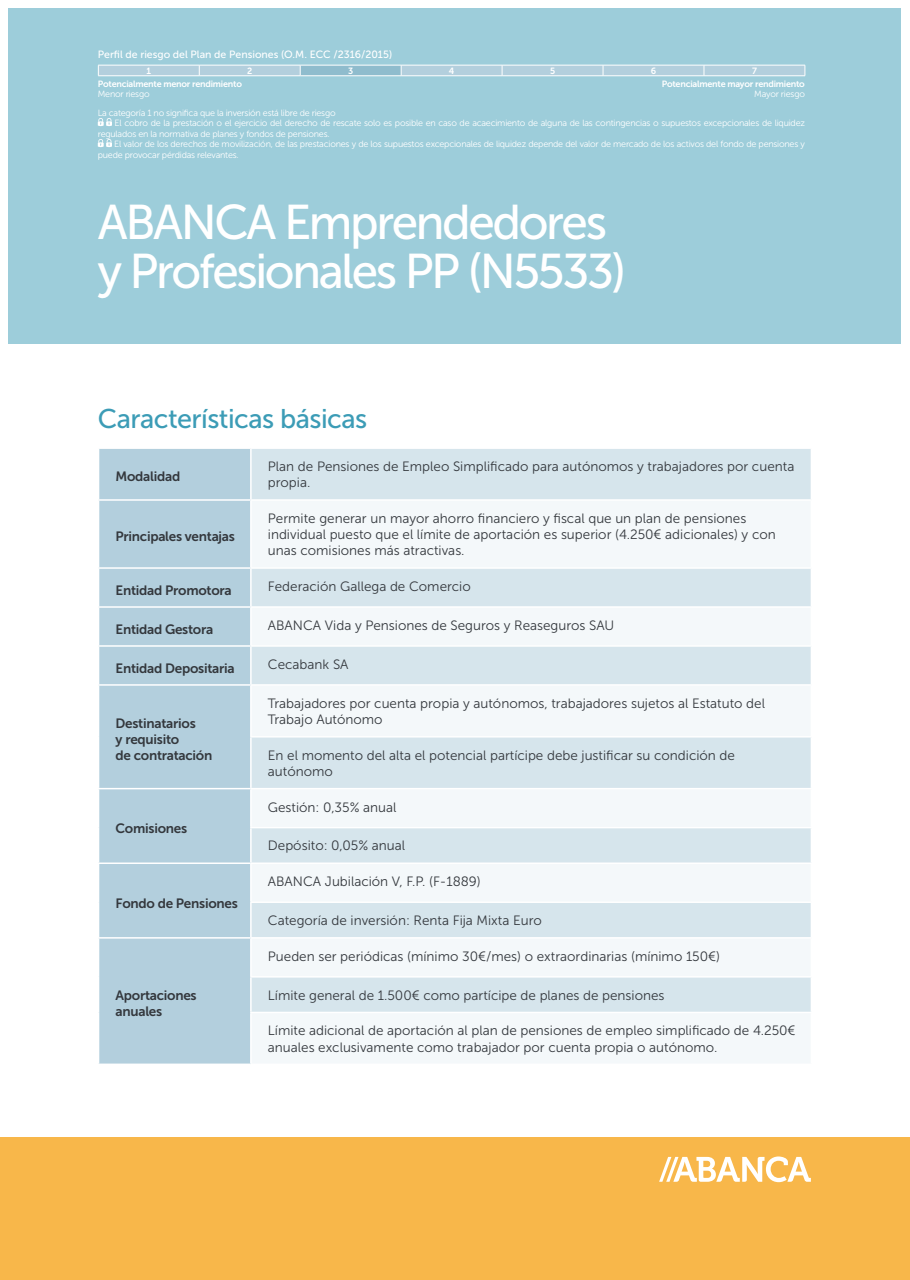
<style>
.page{position:relative;width:910px;height:1280px;background:#fff}
.page>*{position:absolute;margin:0;border:0;box-sizing:border-box;transform-origin:0 0}
.t1{font:48.6px "Museo Sans 500";letter-spacing:-.05em;color:#fff}
.t2{font:27px "Museo Sans 500";letter-spacing:-.02em;color:#3c9cb6}
.t3{font:13.5px/16.2px "Museo Sans 300";color:#34383d}
.t4{font:13.5px/16.2px "Museo Sans 700";letter-spacing:-.02em;color:#34383d}
.t5{font:10.5px "Museo Sans 500";color:#fff}
.t6{font:9px/10.5px "Museo Sans 300";letter-spacing:-.025em;color:#fff}
.t7{font:9px "Museo Sans 700";letter-spacing:-.025em;color:#fff}
</style>
<div class="page">
<div style="left:0;top:1137px;width:910px;height:143px;background:#f8b74a"></div>
<div style="left:9px;top:9px;width:892px;height:335px;background:#9dcdda"></div>
<div style="left:99px;top:449px;width:151px;height:614px;background:#b3cfdd"></div>
<div style="left:252px;top:449px;width:559px;height:50px;background:#d6e5ec"></div>
<svg style="left:252px;top:501px;width:559px;height:562px;fill:#f4f8fa"></svg>
<hr style="left:98px;top:499px;width:153px;height:2px;background:#fff">
<hr style="left:98px;top:567px;width:153px;height:2px;background:#fff">
<hr style="left:98px;top:606px;width:153px;height:2px;background:#fff">
<hr style="left:98px;top:645px;width:153px;height:2px;background:#fff">
<hr style="left:98px;top:684px;width:153px;height:2px;background:#fff">
<hr style="left:98px;top:788px;width:153px;height:1px;background:#fff">
<hr style="left:98px;top:862px;width:153px;height:2px;background:#fff">
<hr style="left:98px;top:937px;width:153px;height:2px;background:#fff">
<hr style="left:251px;top:567px;width:561px;height:2px;background:#fff">
<hr style="left:251px;top:645px;width:561px;height:2px;background:#fff">
<hr style="left:251px;top:606px;width:561px;height:2px;background:#fff">
<hr style="left:251px;top:684px;width:561px;height:2px;background:#fff">
<hr style="left:250px;top:736px;width:562px;height:1px;background:#fff">
<hr style="left:251px;top:788px;width:561px;height:1px;background:#fff">
<hr style="left:250px;top:827px;width:562px;height:1px;background:#fff">
<hr style="left:251px;top:862px;width:561px;height:2px;background:#fff">
<hr style="left:250px;top:901px;width:562px;height:2px;background:#fff">
<hr style="left:251px;top:937px;width:561px;height:2px;background:#fff">
<hr style="left:250px;top:976px;width:562px;height:1px;background:#fff">
<hr style="left:250px;top:1012px;width:562px;height:1px;background:#fff">
<svg style="left:98px;top:118px;width:14px;height:8px"></svg>
<svg style="left:98px;top:139px;width:14px;height:8px"></svg>
<svg style="left:98px;top:65px;width:708px;height:11px;background:#b8d2df"></svg>
<hr style="left:98px;top:76px;width:101px;height:1px;background:#fff">
<hr style="left:199px;top:76px;width:101px;height:1px;background:#fff">
<hr style="left:300px;top:76px;width:101px;height:1px;background:#fff">
<hr style="left:401px;top:76px;width:101px;height:1px;background:#fff">
<hr style="left:502px;top:76px;width:101px;height:1px;background:#fff">
<hr style="left:603px;top:76px;width:101px;height:1px;background:#fff">
<hr style="left:704px;top:76px;width:101px;height:1px;background:#fff">
<svg style="left:659px;top:1156px;width:152px;height:26px"></svg>
<p class="t5" style="left:98px;top:48px;width:296px">Perfil de riesgo del Plan de Pensiones (O.M. ECC /2316/2015)</p>
<p class="t7" style="left:147px;top:66px;width:6px">1</p>
<p class="t7" style="left:247px;top:66px;width:7px">2</p>
<p class="t7" style="left:348px;top:66px;width:7px">3</p>
<p class="t7" style="left:449px;top:66px;width:7px">4</p>
<p class="t7" style="left:550px;top:66px;width:7px">5</p>
<p class="t7" style="left:651px;top:66px;width:7px">6</p>
<p class="t7" style="left:752px;top:66px;width:6px">7</p>
<p class="t7" style="left:98px;top:79px;width:146px">Potencialmente menor rendimiento</p>
<p class="t6" style="left:98px;top:88px;width:53px">Menor riesgo</p>
<p class="t7" style="left:662px;top:79px;width:145px">Potencialmente mayor rendimiento</p>
<p class="t6" style="left:754px;top:88px;width:52px">Mayor riesgo</p>
<p class="t6" style="left:98px;top:107px;width:239px">La categoría 1 no significa que la inversión está libre de riesgo</p>
<p class="t6" style="left:98px;top:118px;width:709px;text-indent:17px">El cobro de la prestación o el ejercicio del derecho de rescate solo es posible en caso de acaecimiento de alguna de las contingencias o supuestos excepcionales de liquidez regulados en la normativa de planes y fondos de pensiones.</p>
<p class="t6" style="left:98px;top:139px;width:709px;text-indent:16px">El valor de los derechos de movilización, de las prestaciones y de los supuestos excepcionales de liquidez depende del valor de mercado de los activos del fondo de pensiones y puede provocar pérdidas relevantes.</p>
<p class="t1" style="left:98px;top:195px;width:511px">ABANCA Emprendedores</p>
<p class="t1" style="left:98px;top:245px;width:530px">y Profesionales PP (N5533)</p>
<p class="t2" style="left:98px;top:404px;width:271px">Características básicas</p>
<p class="t4" style="left:116px;top:468px;width:66px">Modalidad</p>
<p class="t3" style="left:268px;top:458px;width:528px">Plan de Pensiones de Empleo Simplificado para autónomos y trabajadores por cuenta propia.</p>
<p class="t4" style="left:116px;top:528px;width:121px">Principales ventajas</p>
<p class="t3" style="left:268px;top:510px;width:509px">Permite generar un mayor ahorro financiero y fiscal que un plan de pensiones individual puesto que el límite de aportación es superior (4.250€ adicionales) y con unas comisiones más atractivas.</p>
<p class="t4" style="left:116px;top:582px;width:118px">Entidad Promotora</p>
<p class="t3" style="left:268px;top:578px;width:204px">Federación Gallega de Comercio</p>
<p class="t4" style="left:116px;top:621px;width:99px">Entidad Gestora</p>
<p class="t3" style="left:268px;top:617px;width:348px">ABANCA Vida y Pensiones de Seguros y Reaseguros SAU</p>
<p class="t4" style="left:116px;top:660px;width:121px">Entidad Depositaria</p>
<p class="t3" style="left:268px;top:656px;width:82px">Cecabank SA</p>
<p class="t4" style="left:116px;top:715px;width:82px">Destinatarios</p>
<p class="t4" style="left:116px;top:731px;width:65px">y requisito</p>
<p class="t4" style="left:116px;top:747px;width:98px">de contratación</p>
<p class="t4" style="left:116px;top:820px;width:73px">Comisiones</p>
<p class="t4" style="left:116px;top:895px;width:124px">Fondo de Pensiones</p>
<p class="t4" style="left:116px;top:987px;width:83px">Aportaciones anuales</p>
<p class="t3" style="left:268px;top:695px;width:499px">Trabajadores por cuenta propia y autónomos, trabajadores sujetos al Estatuto del<br>Trabajo Autónomo</p>
<p class="t3" style="left:268px;top:747px;width:469px">En el momento del alta el potencial partícipe debe justificar su condición de autónomo</p>
<p class="t3" style="left:268px;top:799px;width:130px">Gestión: 0,35% anual</p>
<p class="t3" style="left:268px;top:838px;width:139px">Depósito: 0,05% anual</p>
<p class="t3" style="left:268px;top:873px;width:214px">ABANCA Jubilación V, F.P. (F-1889)</p>
<p class="t3" style="left:268px;top:912px;width:275px">Categoría de inversión: Renta Fija Mixta Euro</p>
<p class="t3" style="left:268px;top:948px;width:454px">Pueden ser periódicas (mínimo 30€/mes) o extraordinarias (mínimo 150€)</p>
<p class="t3" style="left:268px;top:987px;width:398px">Límite general de 1.500€ como partícipe de planes de pensiones</p>
<p class="t3" style="left:268px;top:1023px;width:529px">Límite adicional de aportación al plan de pensiones de empleo simplificado de 4.250€ anuales exclusivamente como trabajador por cuenta propia o autónomo.</p>
</div>
